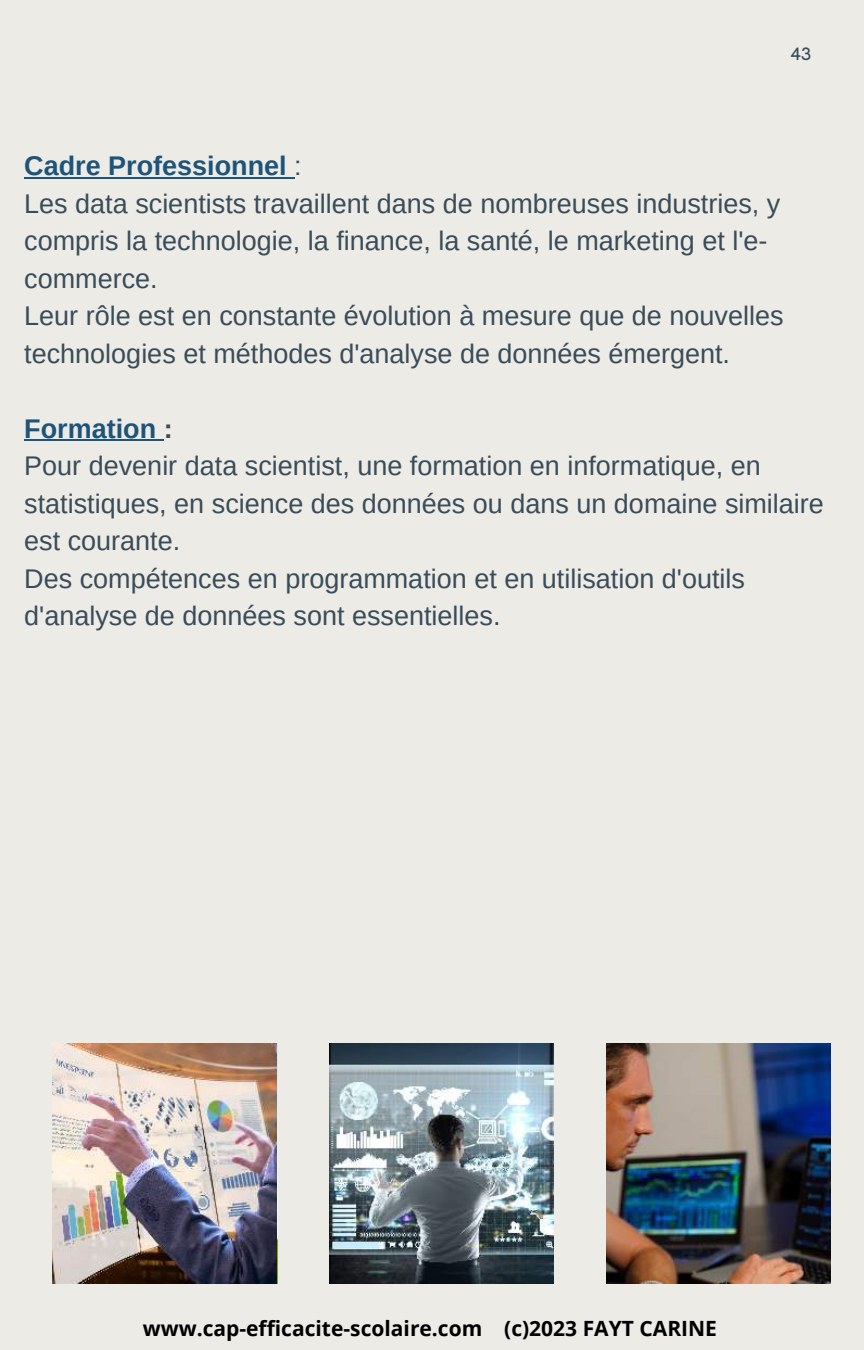
<style>
.page{position:relative;width:864px;height:1350px;background:#edebe6}
.page>*{position:absolute;margin:0;border:0;box-sizing:border-box;transform-origin:0 0}
.t1{font:27px/37.6px "Arimo";color:#394c59}
.t2{font:700 20.93px "Open Sans";color:#000}
.t3{font:500 18px "HK Grotesk";color:#394c59}
.s1{font-weight:700;color:#1e537a}
.s2{font-weight:700}
</style>
<div class="page">
<img style="left:53px;top:1044px;width:224px;height:239px">
<img style="left:330px;top:1044px;width:224px;height:239px">
<hr style="left:24px;top:177px;width:270px;height:1px;background:#1e537a">
<hr style="left:24px;top:439px;width:140px;height:2px;background:#1e537a">
<img style="left:607px;top:1044px;width:224px;height:239px">
<p class="t3" style="left:791px;top:41px;width:22px">43</p>
<p class="t1" style="left:24px;top:147px;width:761px"><span class="s1">Cadre Professionnel</span> :<br>Les data scientists travaillent dans de nombreuses industries, y compris la technologie, la finance, la santé, le marketing et l'e&shy;commerce.<br>Leur rôle est en constante évolution à mesure que de nouvelles technologies et méthodes d'analyse de données émergent.</p>
<p class="t1" style="left:24px;top:410px;width:801px"><span class="s1">Formation</span> <span class="s2">:<br></span>Pour devenir data scientist, une formation en informatique, en statistiques, en science des données ou dans un domaine similaire est courante.<br>Des compétences en programmation et en utilisation d'outils d'analyse de données sont essentielles.</p>
<p class="t2" style="left:143px;top:1313px;width:576px">www.cap-efficacite-scolaire.com (c)2023 FAYT CARINE</p>
</div>
